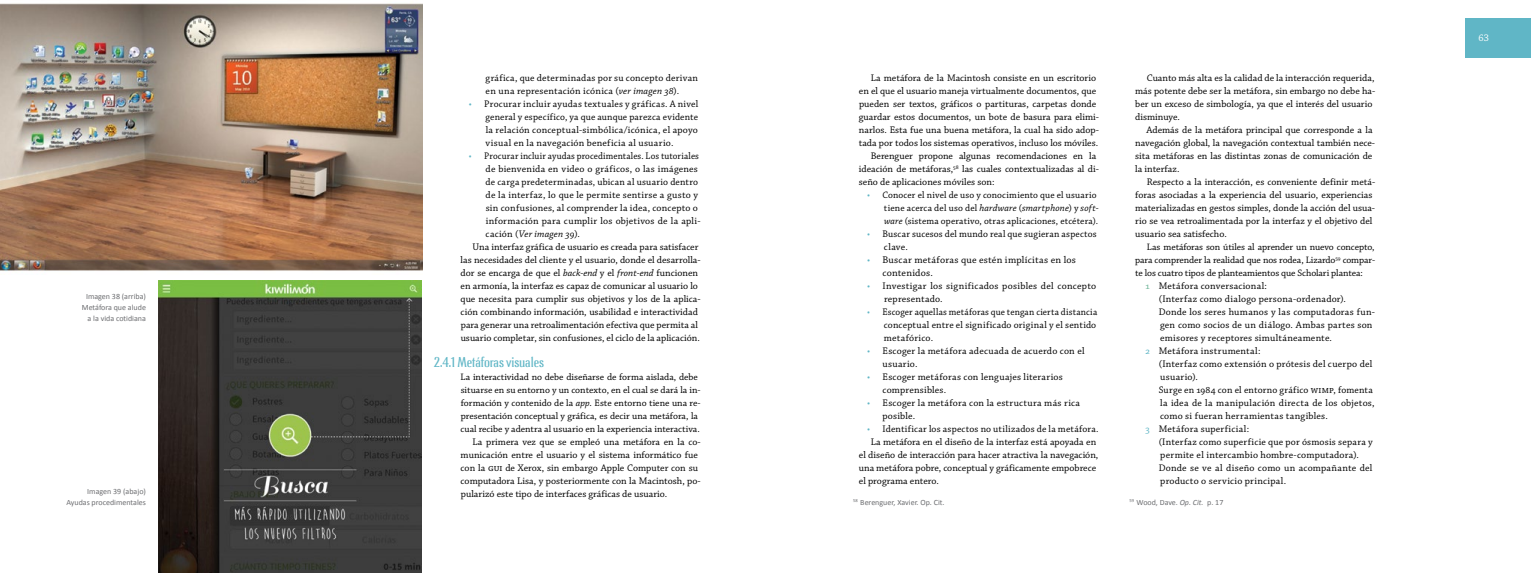
<style>
.page{position:relative;width:1531px;height:573px;background:#fff}
.page>*{position:absolute;margin:0;border:0;box-sizing:border-box;transform-origin:0 0}
.t1{font:15px "Lennox ITC Std";color:#60b6c6}
.t2{font:10.2px/13px "Chaparral Pro";letter-spacing:.02em;color:#000}
.t3{font:10px/13px "Chaparral Pro";letter-spacing:.005em;color:#000}
.t4{font:10px/13px "Chaparral Pro";letter-spacing:.025em;color:#000}
.t5{font:10px/13px "Chaparral Pro";letter-spacing:.005em;color:#000;text-align:justify;scale:.94 1}
.t6{font:10px "Chaparral Pro";letter-spacing:.005em;color:#000;scale:.93 1}
.t7{font:10px "Chaparral Pro";letter-spacing:.03em;color:#000}
.t8{font:italic 10px "Chaparral Pro";letter-spacing:.015em;color:#000}
.t9{font:10px "Chaparral Pro";color:#fff}
.t10{font:9.8px/13px "Chaparral Pro";color:#000}
.t11{font:8px/11px "Calibri";color:#6d6e71;text-align:right}
.s1{font-style:italic}
.s2{color:#60b6c6}
.s3{font-style:normal}
.s4{font-size:10px;color:#60b6c6}
.s5{font-style:italic;font-size:10px}
.s6{color:#6bb396}
</style>
<div class="page">
<div style="left:1465px;top:18px;width:66px;height:39px;background:#60b6c6"></div>
<img style="left:0;top:3px;width:422px;height:268px">
<img style="left:158px;top:281px;width:263px;height:292px">
<p class="t11" style="left:82px;top:290px;width:66px">Imagen 38 (arriba)<br>Metáfora que alude a la vida cotidiana</p>
<p class="t11" style="left:66px;top:485px;width:81px">Imagen 39 (abajo)<br>Ayudas procedimentales</p>
<p class="t3" style="left:486px;top:72px;width:214px">gráfica, que determinadas por su concepto derivan en una representación icónica (<span class="s1">ver imagen 38</span>).</p>
<p class="t3" style="left:486px;top:98px;width:214px;text-align:justify;text-indent:-17px"><span class="s2">•</span> Procurar incluir ayudas textuales y gráficas. A nivel general y específico, ya que aunque parezca evidente la relación conceptual-simbólica/icónica, el apoyo visual en la navegación beneficia al usuario.</p>
<p class="t6" style="left:469px;top:150px;width:249px"><span class="s2">•</span> Procurar incluir ayudas procedimentales. Los tutoriales</p>
<p class="t3" style="left:486px;top:163px;width:214px">de bienvenida en video o gráficos, o las imágenes</p>
<p class="t3" style="left:486px;top:176px;width:214px">de carga predeterminadas, ubican al usuario dentro</p>
<p class="t3" style="left:486px;top:189px;width:214px">de la interfaz, lo que le permite sentirse a gusto y</p>
<p class="t3" style="left:486px;top:202px;width:214px">sin confusiones, al comprender la idea, concepto o</p>
<p class="t4" style="left:486px;top:215px;width:216px">información para cumplir los objetivos de la apli-</p>
<p class="t8" style="left:486px;top:228px;width:96px"><span class="s3">cación (</span>Ver imagen 39<span class="s3">).</span></p>
<p class="t3" style="left:472px;top:241px;width:228px">Una interfaz gráfica de usuario es creada para satisfacer</p>
<p class="t3" style="left:461px;top:254px;width:241px">las necesidades del cliente y el usuario, donde el desarrolla-</p>
<p class="t3" style="left:461px;top:267px;width:239px">dor se encarga de que el <span class="s1">back-end</span> y el <span class="s1">front-end</span> funcionen</p>
<p class="t3" style="left:461px;top:280px;width:239px">en armonía, la interfaz es capaz de comunicar al usuario lo</p>
<p class="t3" style="left:461px;top:293px;width:241px">que necesita para cumplir sus objetivos y los de la aplica-</p>
<p class="t3" style="left:461px;top:306px;width:239px">ción combinando información, usabilidad e interactividad</p>
<p class="t3" style="left:461px;top:319px;width:239px">para generar una retroalimentación efectiva que permita al</p>
<p class="t3" style="left:461px;top:332px;width:241px">usuario completar, sin confusiones, el ciclo de la aplicación.</p>
<h1 class="t1" style="left:434px;top:354px;width:111px">2.4.1 Metáforas visuales</h1>
<p class="t10" style="left:460px;top:371px;width:242px">La interactividad no debe diseñarse de forma aislada, debe situarse en su entorno y un contexto, en el cual se dará la in&shy;formación y contenido de la <span class="s1">app</span>. Este entorno tiene una re&shy;presentación conceptual y gráfica, es decir una metáfora, la cual recibe y adentra al usuario en la experiencia interactiva.</p>
<p class="t3" style="left:461px;top:436px;width:241px;text-indent:12px">La primera vez que se empleó una metáfora en la co&shy;municación entre el usuario y el sistema informático fue con la GUI de Xerox, sin embargo Apple Computer con su computadora Lisa, y posteriormente con la Macintosh, po&shy;pularizó este tipo de interfaces gráficas de usuario.</p>
<p class="t3" style="left:871px;top:72px;width:227px">La metáfora de la Macintosh consiste en un escritorio</p>
<p class="t3" style="left:859px;top:85px;width:239px">en el que el usuario maneja virtualmente documentos, que</p>
<p class="t3" style="left:859px;top:98px;width:239px">pueden ser textos, gráficos o partituras, carpetas donde</p>
<p class="t3" style="left:859px;top:111px;width:242px">guardar estos documentos, un bote de basura para elimi-</p>
<p class="t3" style="left:859px;top:124px;width:241px">narlos. Esta fue una buena metáfora, la cual ha sido adop-</p>
<p class="t3" style="left:859px;top:137px;width:241px">tada por todos los sistemas operativos, incluso los móviles.</p>
<p class="t3" style="left:871px;top:150px;width:227px">Berenguer propone algunas recomendaciones en la</p>
<p class="t3" style="left:859px;top:163px;width:241px">ideación de metáforas,<sup>58</sup> las cuales contextualizadas al di-</p>
<p class="t3" style="left:859px;top:176px;width:137px">seño de aplicaciones móviles son:</p>
<p class="t10" style="left:884px;top:189px;width:216px;text-indent:-17px"><span class="s4">•</span> Conocer el nivel de uso y conocimiento que el usuario tiene acerca del uso del <span class="s5">hardware</span> (<span class="s5">smartphone</span>) y <span class="s5">soft&shy;ware</span> (sistema operativo, otras aplicaciones, etcétera).</p>
<p class="t3" style="left:884px;top:228px;width:214px;text-indent:-17px"><span class="s2">•</span> Buscar sucesos del mundo real que sugieran aspectos clave.</p>
<p class="t2" style="left:882px;top:254px;width:195px;text-indent:-15px"><span class="s4">•</span> Buscar metáforas que estén implícitas en los contenidos.</p>
<p class="t4" style="left:884px;top:280px;width:214px;text-indent:-17px"><span class="s2">•</span> Investigar los significados posibles del concepto representado.</p>
<p class="t5" style="left:884px;top:306px;width:228px;text-indent:-17px"><span class="s2">•</span> Escoger aquellas metáforas que tengan cierta distancia conceptual entre el significado original y el sentido metafórico.</p>
<p class="t3" style="left:882px;top:345px;width:204px;text-indent:-15px"><span class="s2">•</span> Escoger la metáfora adecuada de acuerdo con el usuario.</p>
<p class="t3" style="left:882px;top:371px;width:182px;text-indent:-15px"><span class="s2">•</span> Escoger metáforas con lenguajes literarios comprensibles.</p>
<p class="t4" style="left:882px;top:397px;width:199px;text-indent:-15px"><span class="s2">•</span> Escoger la metáfora con la estructura más rica posible.</p>
<p class="t3" style="left:867px;top:423px;width:233px"><span class="s2">•</span> Identificar los aspectos no utilizados de la metáfora.</p>
<p class="t3" style="left:871px;top:436px;width:227px">La metáfora en el diseño de la interfaz está apoyada en</p>
<p class="t3" style="left:859px;top:449px;width:241px">el diseño de interacción para hacer atractiva la navegación,</p>
<p class="t3" style="left:859px;top:462px;width:239px">una metáfora pobre, conceptual y gráficamente empobrece</p>
<p class="t3" style="left:859px;top:475px;width:82px">el programa entero.</p>
<p class="t11" style="left:853px;top:496px;width:93px"><sup>58</sup> Berenguer, Xavier. Op. Cit.</p>
<p class="t3" style="left:1135px;top:72px;width:241px;text-indent:12px">Cuanto más alta es la calidad de la interacción requerida, más potente debe ser la metáfora, sin embargo no debe ha&shy;ber un exceso de simbología, ya que el interés del usuario disminuye.</p>
<p class="t3" style="left:1135px;top:124px;width:241px;text-indent:11px">Además de la metáfora principal que corresponde a la navegación global, la navegación contextual también nece&shy;sita metáforas en las distintas zonas de comunicación de la interfaz.</p>
<p class="t3" style="left:1135px;top:176px;width:241px;text-indent:12px">Respecto a la interacción, es conveniente definir metá&shy;foras asociadas a la experiencia del usuario, experiencias materializadas en gestos simples, donde la acción del usua&shy;rio se vea retroalimentada por la interfaz y el objetivo del usuario sea satisfecho.</p>
<p class="t10" style="left:1135px;top:241px;width:241px;text-align:justify;text-indent:12px">Las metáforas son útiles al aprender un nuevo concepto, para comprender la realidad que nos rodea, Lizardo<sup>59</sup> compar&shy;te los cuatro tipos de planteamientos que Scholari plantea:</p>
<p class="t3" style="left:1145px;top:280px;width:123px"><span class="s6">1</span> Metáfora conversacional:</p>
<p class="t3" style="left:1159px;top:293px;width:189px">(Interfaz como dialogo persona-ordenador).</p>
<p class="t3" style="left:1159px;top:306px;width:218px">Donde los seres humanos y las computadoras fun-</p>
<p class="t3" style="left:1160px;top:319px;width:214px">gen como socios de un diálogo. Ambas partes son</p>
<p class="t3" style="left:1160px;top:332px;width:173px">emisores y receptores simultáneamente.</p>
<p class="t7" style="left:1145px;top:345px;width:117px"><span class="s2">2</span> Metáfora instrumental:</p>
<p class="t3" style="left:1159px;top:358px;width:215px">(Interfaz como extensión o prótesis del cuerpo del</p>
<p class="t3" style="left:1160px;top:371px;width:39px">usuario).</p>
<p class="t3" style="left:1159px;top:384px;width:216px">Surge en 1984 con el entorno gráfico WIMP, fomenta</p>
<p class="t3" style="left:1160px;top:397px;width:216px">la idea de la manipulación directa de los objetos,</p>
<p class="t3" style="left:1160px;top:410px;width:169px">como si fueran herramientas tangibles.</p>
<p class="t4" style="left:1145px;top:423px;width:105px"><span class="s2">3</span> Metáfora superficial:</p>
<p class="t3" style="left:1159px;top:436px;width:215px">(Interfaz como superficie que por ósmosis separa y</p>
<p class="t3" style="left:1160px;top:449px;width:200px">permite el intercambio hombre-computadora).</p>
<p class="t3" style="left:1159px;top:462px;width:215px">Donde se ve al diseño como un acompañante del</p>
<p class="t3" style="left:1160px;top:475px;width:127px">producto o servicio principal.</p>
<p class="t11" style="left:1129px;top:496px;width:95px"><sup>59</sup> Wood, Dave. <span class="s1">Op. Cit.</span> p. 17</p>
<p class="t9" style="left:1478px;top:33px;width:12px">63</p>
</div>
